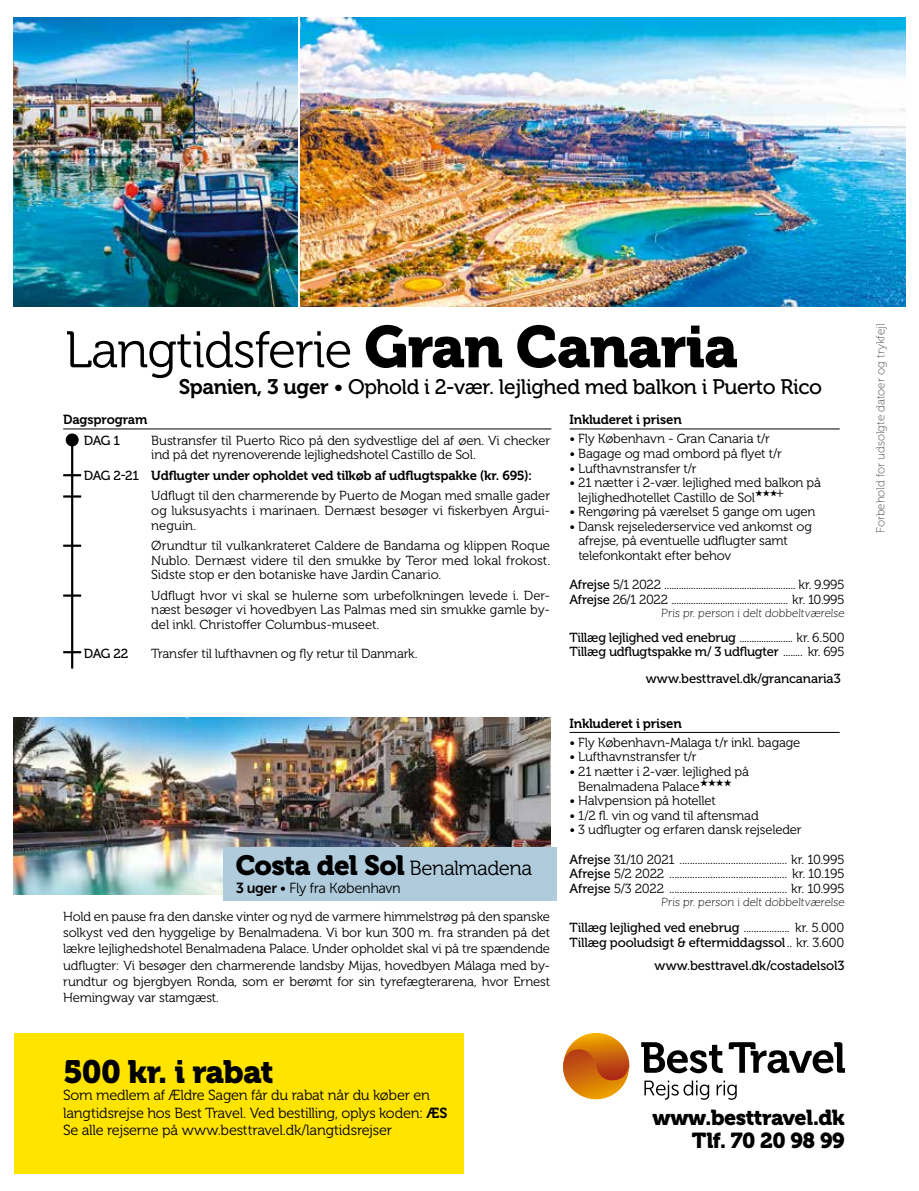
<style>
.page{position:relative;width:919px;height:1191px;background:#fff}
.page>*{position:absolute;margin:0;border:0;box-sizing:border-box;transform-origin:0 0}
.t1{font:51.3px "Museo 300";letter-spacing:-.02em;color:#000}
.t2{font:32.1px "Museo 900";letter-spacing:-.035em;color:#000}
.t3{font:27.75px "Museo 900";letter-spacing:-.025em;color:#000}
.t4{font:21.6px/22.8px "Museo 900";letter-spacing:-.025em;color:#000;text-align:right}
.t5{font:21px "Museo 500";letter-spacing:-.02em;color:#000}
.t6{font:14.55px/17.5px "Museo 300";letter-spacing:-.02em;color:#000}
.t7{font:14.55px "Museo Sans 300";letter-spacing:-.025em;color:#000}
.t8{font:13.2px/14.5px "Museo 300";letter-spacing:-.015em;color:#000;text-align:justify}
.t9{font:13.2px/26.2px "Museo 500";letter-spacing:-.015em;color:#000;text-align:right}
.t10{font:13.2px "Museo 700";letter-spacing:-.015em;color:#000}
.t11{font:11.7px "Museo 100";color:#000}
.t12{font:11.7px "Museo 100";color:#4a4a49}
.s1{font-family:"Museo 900";font-size:58.35px}
.s2{font-family:"Museo 700"}
.s3{font-family:"Museo 300";font-size:20.4px}
.s4{font-family:"Museo Sans 700"}
.s5{font-family:"Museo 500"}
.s6{font-family:"Museo 300"}
</style>
<div class="page">
<img style="left:300px;top:18px;width:605px;height:288px">
<hr style="left:63px;top:544px;width:18px;height:3px;background:#000">
<img style="left:14px;top:718px;width:536px;height:176px">
<div style="left:223px;top:847px;width:333px;height:53px;background:#b0cbdc"></div>
<div style="left:14px;top:1033px;width:449px;height:140px;background:#ffe400"></div>
<svg style="left:63px;top:594px;width:18px;height:2px"></svg>
<img style="left:14px;top:18px;width:283px;height:288px">
<hr style="left:569px;top:428px;width:270px;height:1px;background:#000">
<hr style="left:569px;top:732px;width:270px;height:1px;background:#000">
<hr style="left:63px;top:428px;width:488px;height:1px;background:#000">
<hr style="left:71px;top:441px;width:2px;height:227px;background:#000">
<div style="left:66px;top:433px;width:13px;height:13px;background:#000;border-radius:50%"></div>
<svg style="left:63px;top:474px;width:18px;height:2px"></svg>
<svg style="left:63px;top:495px;width:18px;height:2px"></svg>
<svg style="left:63px;top:651px;width:18px;height:2px"></svg>
<svg style="left:641px;top:1042px;width:81px;height:31px"></svg>
<svg style="left:728px;top:1042px;width:117px;height:31px"></svg>
<svg style="left:644px;top:1080px;width:65px;height:19px"></svg>
<svg style="left:716px;top:1080px;width:20px;height:19px"></svg>
<svg style="left:563px;top:1033px;width:66px;height:66px"></svg>
<h1 class="t1" style="left:65px;top:322px;width:674px">Langtidsferie <span class="s1">Gran Canaria</span></h1>
<h3 class="t5" style="left:179px;top:375px;width:644px"><span class="s2">Spanien, 3 uger</span> • Ophold i 2-vær. lejlighed med balkon i Puerto Rico</h3>
<p class="t10" style="left:63px;top:412px;width:86px">Dagsprogram</p>
<p class="t9" style="left:84px;top:427px;width:38px">DAG 1</p>
<p class="t9" style="left:84px;top:462px;width:57px">DAG 2-21</p>
<p class="t8" style="left:151px;top:433px;width:400px">Bustransfer til Puerto Rico på den sydvestlige del af øen. Vi checker ind på det nyrenoverende lejlighedshotel Castillo de Sol.</p>
<p class="t10" style="left:151px;top:468px;width:382px">Udflugter under opholdet ved tilkøb af udflugtspakke (kr. 695):</p>
<p class="t8" style="left:151px;top:489px;width:400px">Udflugt til den charmerende by Puerto de Mogan med smalle gader og luksusyachts i marinaen. Dernæst besøger vi fiskerbyen Argui&shy;neguin.</p>
<p class="t8" style="left:151px;top:538px;width:400px">Ørundtur til vulkankrateret Caldere de Bandama og klippen Roque Nublo. Dernæst videre til den smukke by Teror med lokal frokost.<br>Sidste stop er den botaniske have Jardin Canario.</p>
<p class="t8" style="left:151px;top:588px;width:400px">Udflugt hvor vi skal se hulerne som urbefolkningen levede i. Der&shy;næst besøger vi hovedbyen Las Palmas med sin smukke gamle by&shy;del inkl. Christoffer Columbus-museet.</p>
<p class="t8" style="left:151px;top:646px;width:268px">Transfer til lufthavnen og fly retur til Danmark.</p>
<p class="t9" style="left:84px;top:640px;width:46px">DAG 22</p>
<h3 class="t3" style="left:236px;top:849px;width:298px">Costa del Sol <span class="s3">Benalmadena</span></h3>
<p class="t7" style="left:236px;top:880px;width:167px"><span class="s4">3 uger</span> • Fly fra København</p>
<p class="t8" style="left:63px;top:909px;width:488px;line-height:16px">Hold en pause fra den danske vinter og nyd de varmere himmelstrøg på den spanske solkyst ved den hyggelige by Benalmadena. Vi bor kun 300 m. fra stranden på det lækre lejlighedshotel Benalmadena Palace. Under opholdet skal vi på tre spændende udflugter: Vi besøger den charmerende landsby Mijas, hovedbyen Málaga med by&shy;rundtur og bjergbyen Ronda, som er berømt for sin tyrefægterarena, hvor Ernest Hemingway var stamgæst.</p>
<p class="t10" style="left:569px;top:412px;width:114px">Inkluderet i prisen</p>
<p class="t8" style="left:569px;top:432px;width:202px">• Fly København - Gran Canaria t/r</p>
<p class="t8" style="left:569px;top:446px;width:214px">• Bagage og mad ombord på flyet t/r</p>
<p class="t8" style="left:569px;top:461px;width:129px">• Lufthavnstransfer t/r</p>
<p class="t8" style="left:578px;top:475px;width:244px;text-indent:-9px">• 21 nætter i 2-vær. lejlighed med balkon på lejlighedhotellet Castillo de Sol</p>
<p class="t8" style="left:776px;top:486px;width:9px">+</p>
<p class="t8" style="left:569px;top:505px;width:247px">• Rengøring på værelset 5 gange om ugen</p>
<p class="t8" style="left:578px;top:519px;width:235px;text-align:left;text-indent:-9px">• Dansk rejselederservice ved ankomst og afrejse, på eventuelle udflugter samt telefonkontakt efter behov</p>
<p class="t8" style="left:569px;top:577px;width:276px"><span class="s5">Afrejse</span> 5/1 2022 ...................................................... kr. 9.995<br><span class="s5">Afrejse</span> 26/1 2022 ................................................ kr. 10.995</p>
<p class="t11" style="left:661px;top:607px;width:186px">Pris pr. person i delt dobbeltværelse</p>
<p class="t8" style="left:569px;top:630px;width:276px"><span class="s5">Tillæg lejlighed ved enebrug</span> ...................... kr. 6.500</p>
<p class="t9" style="left:569px;top:639px;width:276px">Tillæg udflugtspakke m/ 3 udflugter <span class="s6">........ kr. 695 </span>www.besttravel.dk/grancanaria3</p>
<p class="t10" style="left:569px;top:716px;width:114px">Inkluderet i prisen</p>
<p class="t8" style="left:569px;top:735px;width:232px">• Fly København-Malaga t/r inkl. bagage</p>
<p class="t8" style="left:569px;top:750px;width:129px">• Lufthavnstransfer t/r</p>
<p class="t8" style="left:578px;top:764px;width:172px;text-indent:-9px">• 21 nætter i 2-vær. lejlighed på<br>Benalmadena Palace</p>
<p class="t8" style="left:569px;top:793px;width:148px">• Halvpension på hotellet</p>
<p class="t8" style="left:569px;top:808px;width:191px">• 1/2 fl. vin og vand til aftensmad</p>
<p class="t8" style="left:569px;top:823px;width:233px">• 3 udflugter og erfaren dansk rejseleder</p>
<p class="t8" style="left:569px;top:852px;width:276px"><span class="s5">Afrejse</span> 31/10 2021 .......................................... kr. 10.995<br><span class="s5">Afrejse</span> 5/2 2022 .............................................. kr. 10.195<br><span class="s5">Afrejse</span> 5/3 2022 .............................................. kr. 10.995</p>
<p class="t11" style="left:661px;top:895px;width:186px">Pris pr. person i delt dobbeltværelse</p>
<p class="t8" style="left:569px;top:920px;width:276px"><span class="s5">Tillæg lejlighed ved enebrug</span> .................. kr. 5.000</p>
<p class="t9" style="left:569px;top:930px;width:276px;line-height:23.4px">Tillæg pooludsigt &amp; eftermiddagssol<span class="s6">.. kr. 3.600 </span>www.besttravel.dk/costadelsol3</p>
<h2 class="t2" style="left:63px;top:1053px;width:212px">500 kr. i rabat</h2>
<p class="t6" style="left:63px;top:1087px;width:386px">Som medlem af Ældre Sagen får du rabat når du køber en langtidsrejse hos Best Travel. Ved bestilling, oplys koden: <span class="s2">ÆS<br></span>Se alle rejserne på www.besttravel.dk/langtidsrejser</p>
<h3 class="t4" style="left:652px;top:1106px;width:194px">www.besttravel.dk<br>Tlf. 70 20 98 99</h3>
<p class="t12" style="left:874px;top:533px;width:211px;rotate:-90deg">Forbehold for udsolgte datoer og trykfejl</p>
</div>
